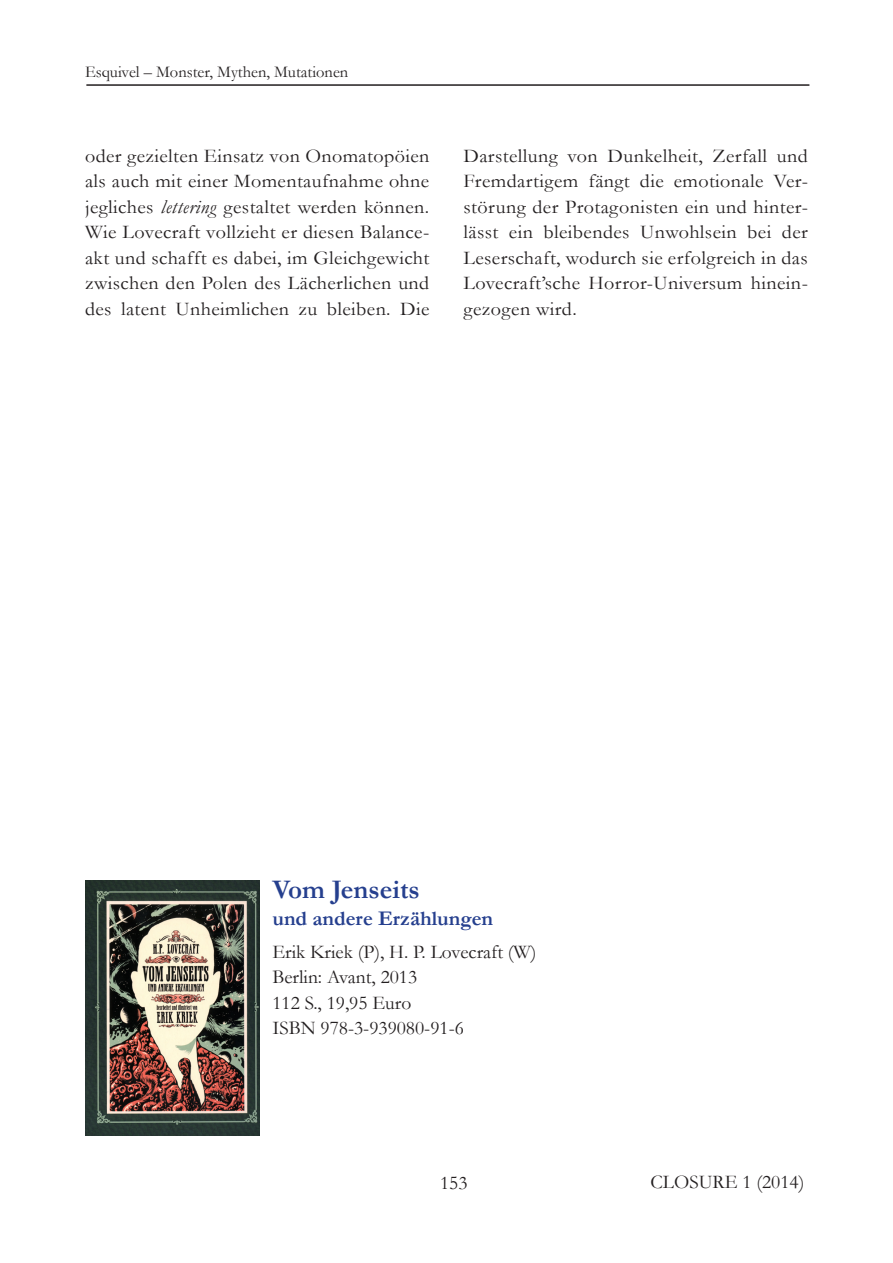
<style>
.page{position:relative;width:893px;height:1263px;background:#fff}
.page>*{position:absolute;margin:0;border:0;box-sizing:border-box;transform-origin:0 0}
.Rez_Titel{font:700 27px "Garamond";color:#253f8e}
.Rez_Untertitel{font:700 21px "Garamond";color:#253f8e}
.Rez_Infos{font:19.5px/25.5px "Garamond";letter-spacing:.02em;color:#231f20;text-align:justify}
.Rez_Infos-2{font:19.5px "Garamond";color:#231f20}
.t1{font:16.5px "Garamond";color:#231f20}
.s1{font-style:italic}
</style>
<div class="page">
<hr style="left:86px;top:85px;width:723px;height:1px;background:#231f20">
<img style="left:85px;top:880px;width:175px;height:255px">
<p class="t1" style="left:85px;top:60px;width:265px">Esquivel – Monster, Mythen, Mutationen</p>
<p class="Rez_Infos" style="left:85px;top:142px;width:346px">oder gezielten Einsatz von Onomatopöien als auch mit einer Momentaufnahme ohne jegliches <span class="s1">lettering</span> gestaltet werden können.<br>Wie Lovecraft vollzieht er diesen Balance&shy;akt und schafft es dabei, im Gleichgewicht zwischen den Polen des Lächerlichen und des latent Unheimlichen zu bleiben. Die</p>
<p class="Rez_Infos" style="left:463px;top:142px;width:346px">Darstellung von Dunkelheit, Zerfall und Fremdartigem fängt die emotionale Ver&shy;störung der Protagonisten ein und hinter&shy;lässt ein bleibendes Unwohlsein bei der Leserschaft, wodurch sie erfolgreich in das Lovecraft’sche Horror-Universum hinein&shy;gezogen wird.</p>
<p class="Rez_Titel" style="left:272px;top:871px;width:149px">Vom Jenseits</p>
<p class="Rez_Untertitel" style="left:272px;top:904px;width:222px">und andere Erzählungen</p>
<p class="Rez_Infos-2" style="left:272px;top:938px;width:266px">Erik Kriek (P), H. P. Lovecraft (W)</p>
<p class="Rez_Infos-2" style="left:272px;top:964px;width:146px">Berlin: Avant, 2013</p>
<p class="Rez_Infos-2" style="left:272px;top:989px;width:140px">112 S., 19,95 Euro</p>
<p class="Rez_Infos-2" style="left:272px;top:1015px;width:193px">ISBN 978-3-939080-91-6</p>
<p class="Rez_Infos" style="left:440px;top:1170px;width:29px">153</p>
<p class="Rez_Infos-2" style="left:651px;top:1168px;width:155px">CLOSURE 1 (2014)</p>
</div>
